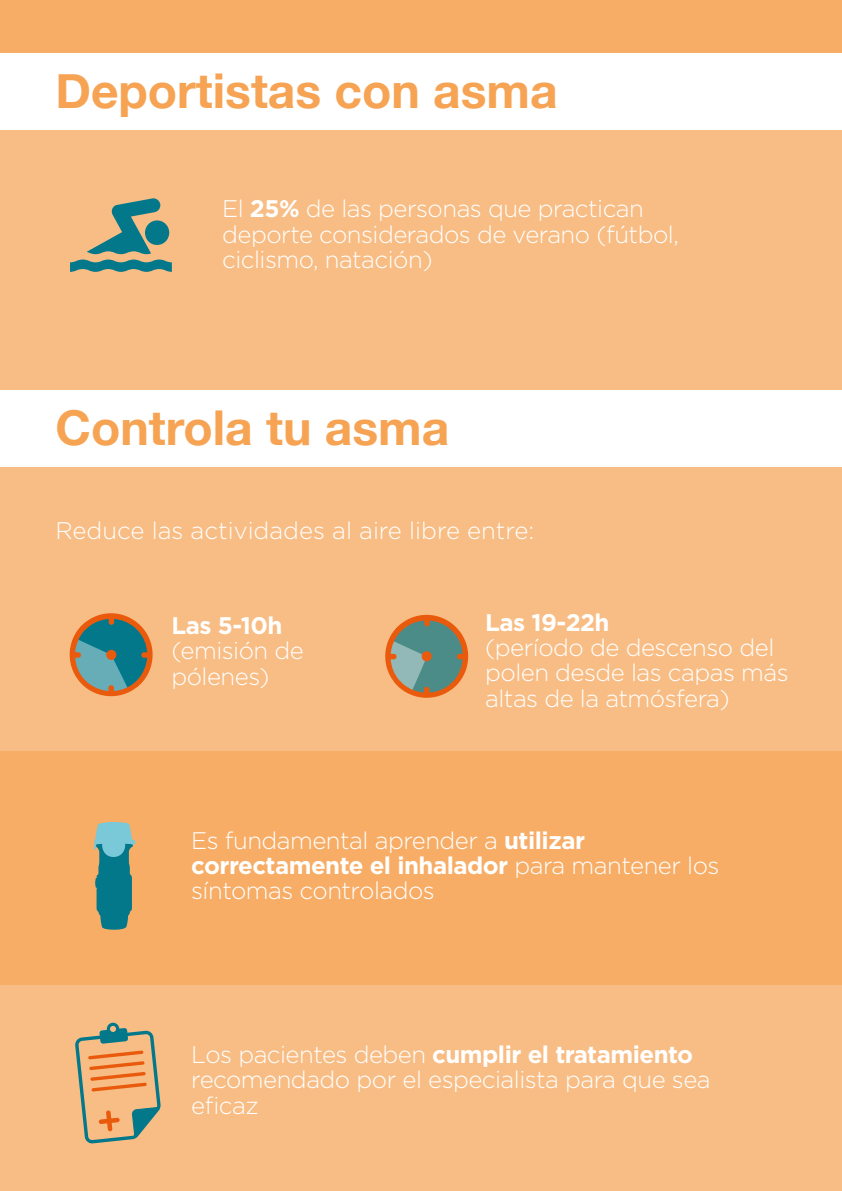
<style>
.page{position:relative;width:842px;height:1191px;background:#f7ad66}
.page>*{position:absolute;margin:0;border:0;box-sizing:border-box;transform-origin:0 0}
.t1{font:700 48px "Helvetica Neue";color:#f6a353}
.t2{font:300 24px/25.4px "Gotham";letter-spacing:-.02em;color:#fff}
.t3{font:700 24px "Gotham HTF";letter-spacing:-.02em;color:#fff}
.t4{font:300 24px "Gotham";color:#fff}
.s1{font-family:"Gotham HTF";font-weight:700}
.s2{font-family:"Gotham";font-weight:300}
</style>
<div class="page">
<div style="left:0;top:985px;width:842px;height:206px;background:#f8bd84"></div>
<div style="left:0;top:463px;width:842px;height:287px;background:#f8bd84"></div>
<div style="left:0;top:130px;width:842px;height:301px;background:#f8bd84"></div>
<div style="left:0;top:53px;width:842px;height:76px;background:#fff"></div>
<div style="left:0;top:390px;width:842px;height:76px;background:#fff"></div>
<svg style="left:70px;top:198px;width:102px;height:74px"></svg>
<svg style="left:69px;top:613px;width:84px;height:83px"></svg>
<svg style="left:385px;top:615px;width:83px;height:83px"></svg>
<svg style="left:94px;top:822px;width:41px;height:107px"></svg>
<svg style="left:75px;top:1022px;width:86px;height:121px"></svg>
<h1 class="t1" style="left:55px;top:53px;width:504px">Deportistas con asma</h1>
<p class="t2" style="left:222px;top:195px;width:458px">El <span class="s1">25%</span> de las personas que practican deporte considerados de verano (fútbol, ciclismo, natación)</p>
<h1 class="t1" style="left:55px;top:390px;width:395px">Controla tu asma</h1>
<p class="t4" style="left:55px;top:515px;width:480px">Reduce las actividades al aire libre entre:</p>
<p class="t3" style="left:171px;top:611px;width:113px">Las 5-10h</p>
<p class="t2" style="left:171px;top:637px;width:134px">(emisión de pólenes)</p>
<p class="t3" style="left:485px;top:608px;width:126px">Las 19-22h</p>
<p class="t2" style="left:485px;top:634px;width:305px">(período de descenso del polen desde las capas más altas de la atmósfera)</p>
<p class="t2" style="left:191px;top:826px;width:395px">Es fundamental aprender a <span class="s1">utilizar</span></p>
<p class="t3" style="left:191px;top:851px;width:530px">correctamente el inhalador <span class="s2">para mantener los</span></p>
<p class="t2" style="left:191px;top:877px;width:245px">síntomas controlados</p>
<p class="t3" style="left:191px;top:1040px;width:503px"><span class="s2">Los pacientes deben</span> cumplir el tratamiento</p>
<p class="t2" style="left:191px;top:1066px;width:521px">recomendado por el especialista para que sea eficaz</p>
</div>
